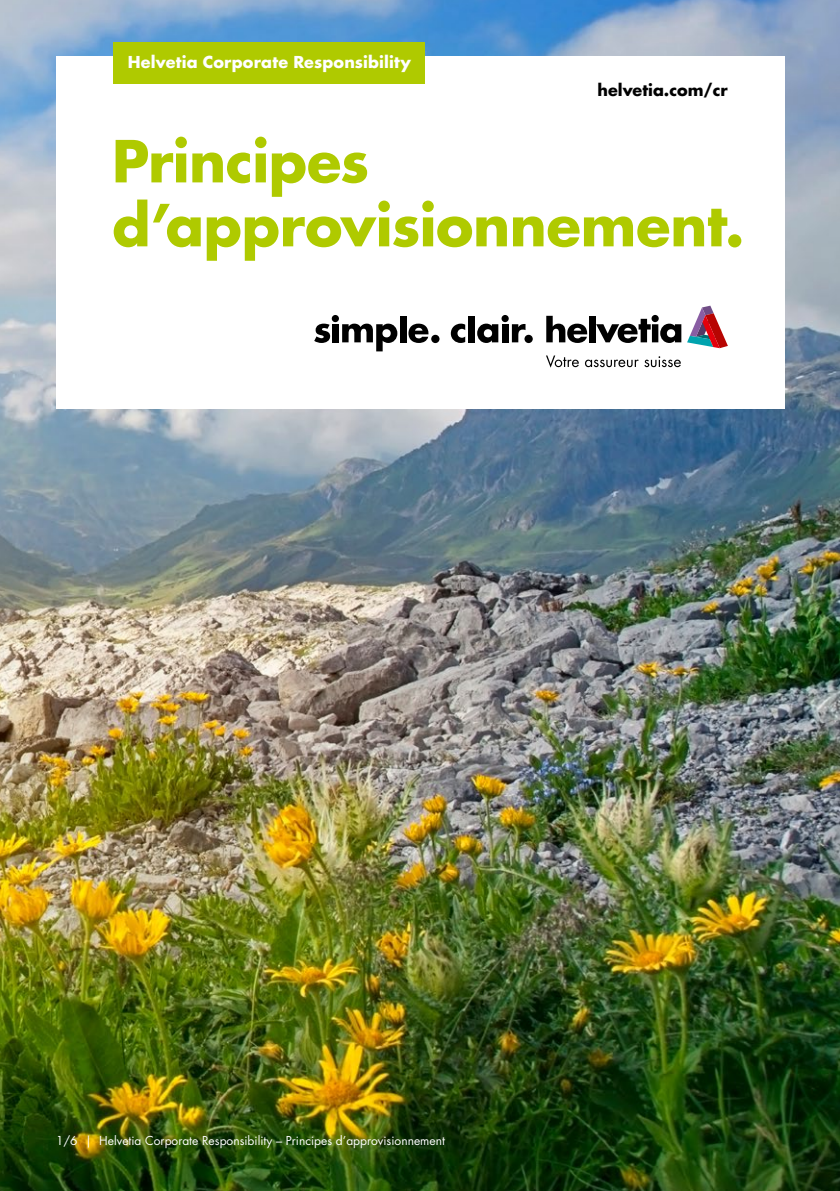
<style>
.page{position:relative;width:840px;height:1191px;background:#fff}
.page>*{position:absolute;margin:0;border:0;box-sizing:border-box;transform-origin:0 0}
.t1{font:700 56.4px/64px "Futura Std";letter-spacing:-.01em;color:#afca00}
.t2{font:700 16px "Futura Std";letter-spacing:.01em;color:#fff}
.www_8pt_bold{font:700 16px "Futura Std";color:#000}
.Pagina_6pt{font:12px "Futura Std";color:#fff}
</style>
<div class="page">
<img style="left:0;top:0;width:839px;height:1191px">
<div style="left:56px;top:56px;width:727px;height:353px;background:#fff"></div>
<svg style="left:546px;top:316px;width:41px;height:27px"></svg>
<div style="left:588px;top:316px;width:7px;height:26px;background:#000"></div>
<svg style="left:595px;top:306px;width:132px;height:42px"></svg>
<svg style="left:546px;top:355px;width:32px;height:13px"></svg>
<svg style="left:585px;top:359px;width:53px;height:8px"></svg>
<svg style="left:644px;top:356px;width:36px;height:11px"></svg>
<svg style="left:450px;top:324px;width:15px;height:19px"></svg>
<svg style="left:477px;top:324px;width:21px;height:19px"></svg>
<svg style="left:511px;top:324px;width:14px;height:18px"></svg>
<div style="left:524px;top:335px;width:8px;height:8px;background:#000;border-radius:50%"></div>
<svg style="left:314px;top:324px;width:16px;height:19px"></svg>
<svg style="left:342px;top:324px;width:55px;height:27px"></svg>
<svg style="left:408px;top:324px;width:20px;height:19px"></svg>
<div style="left:431px;top:335px;width:8px;height:8px;background:#000;border-radius:50%"></div>
<div style="left:399px;top:316px;width:7px;height:26px;background:#000"></div>
<div style="left:468px;top:316px;width:6px;height:26px;background:#000"></div>
<div style="left:332px;top:324px;width:6px;height:18px;background:#000"></div>
<div style="left:331px;top:315px;width:8px;height:7px;background:#000;border-radius:50%"></div>
<div style="left:501px;top:324px;width:7px;height:18px;background:#000"></div>
<div style="left:501px;top:315px;width:7px;height:7px;background:#000;border-radius:50%"></div>
<div style="left:113px;top:42px;width:312px;height:42px;background:#afca00"></div>
<p class="t2" style="left:128px;top:52px;width:285px">Helvetia Corporate Responsibility</p>
<p class="www_8pt_bold" style="left:597px;top:79px;width:132px">helvetia.com/cr</p>
<p class="t1" style="left:112px;top:128px;width:633px">Principes d’approvisionnement.</p>
<p class="Pagina_6pt" style="left:56px;top:1132px;width:390px">1/6 | Helvetia Corporate Responsibility – Principes d’approvisionnement</p>
</div>
